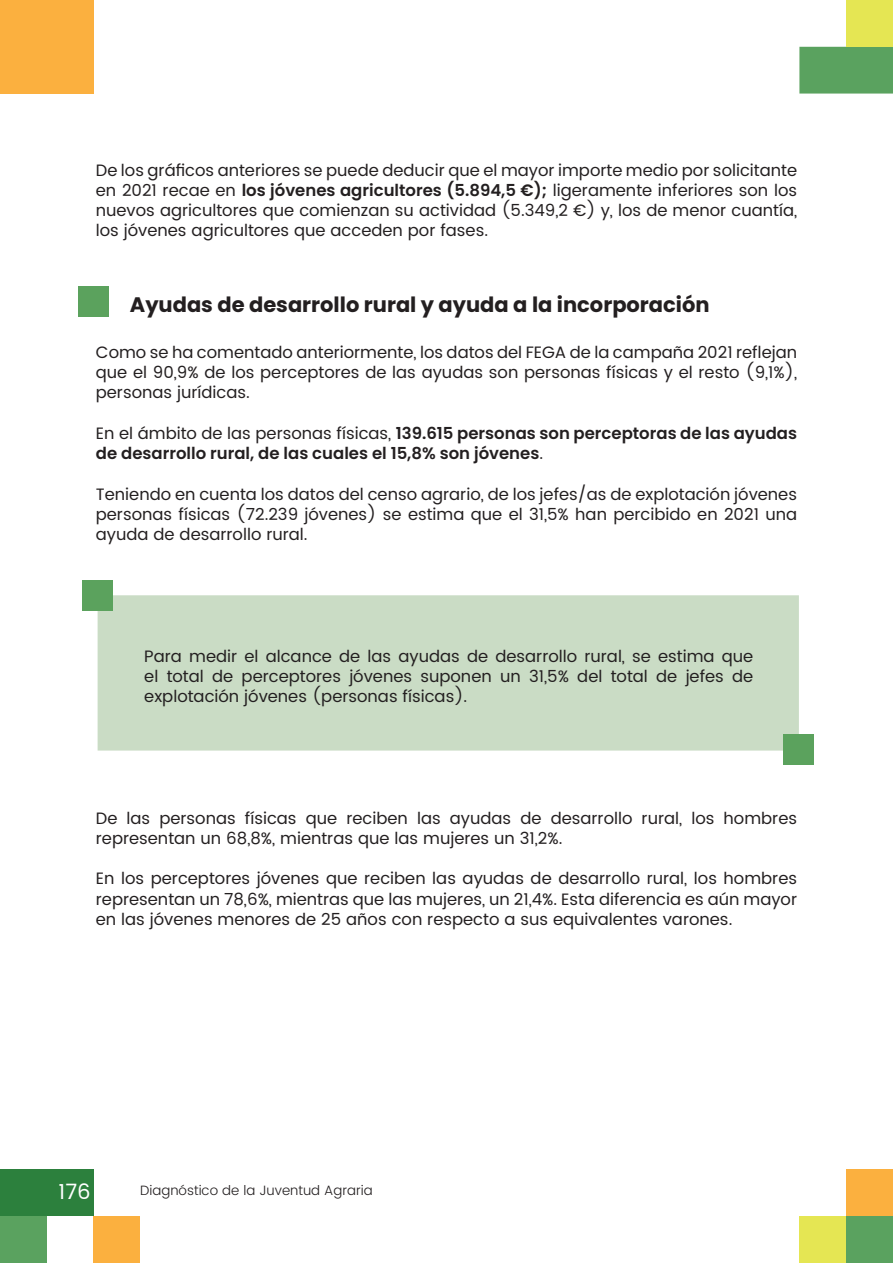
<style>
.page{position:relative;width:893px;height:1263px;background:#fff}
.page>*{position:absolute;margin:0;border:0;box-sizing:border-box;transform-origin:0 0}
.destacado_amarillo{font:700 21px "Poppins";color:#231f20}
.t1{font:21px "Poppins";color:#fff}
.TEXTO_GENERAL{font:16.5px/20.2px "Poppins";color:#231f20;text-align:justify}
.TEXTO_GENERAL-2{font:600 16.5px/20.2px "Poppins";color:#231f20}
.t2{font:300 13.5px "Poppins";color:#231f20}
.s1{font-weight:600}
.s2{font-weight:400}
</style>
<div class="page">
<div style="left:799px;top:1216px;width:47px;height:47px;background:#e5e653"></div>
<div style="left:846px;top:1169px;width:47px;height:47px;background:#fbb03f"></div>
<div style="left:799px;top:47px;width:94px;height:47px;background:#5aa25f"></div>
<div style="left:0;top:1169px;width:94px;height:47px;background:#2c803d"></div>
<div style="left:0;top:0;width:94px;height:94px;background:#fbb03f"></div>
<div style="left:846px;top:0;width:47px;height:47px;background:#e5e653"></div>
<div style="left:846px;top:1216px;width:47px;height:47px;background:#5aa25f"></div>
<div style="left:94px;top:1216px;width:46px;height:47px;background:#fbb03f"></div>
<div style="left:0;top:1216px;width:47px;height:47px;background:#5aa25f"></div>
<div style="left:78px;top:286px;width:31px;height:31px;background:#5ba25d"></div>
<div style="left:98px;top:595px;width:701px;height:155px;background:#cadcc5"></div>
<div style="left:82px;top:580px;width:31px;height:31px;background:#5ba25d"></div>
<div style="left:783px;top:734px;width:31px;height:31px;background:#5ba25d"></div>
<p class="TEXTO_GENERAL" style="left:96px;top:160px;width:703px">De los gráficos anteriores se puede deducir que el mayor importe medio por solicitante en 2021 recae en <span class="s1">los jóvenes agricultores (5.894,5 €);</span> ligeramente inferiores son los nuevos agricultores que comienzan su actividad (5.349,2 €) y, los de menor cuantía, los jóvenes agricultores que acceden por fases.</p>
<p class="destacado_amarillo" style="left:130px;top:292px;width:581px">Ayudas de desarrollo rural y ayuda a la incorporación</p>
<p class="TEXTO_GENERAL" style="left:96px;top:342px;width:703px">Como se ha comentado anteriormente, los datos del FEGA de la campaña 2021 reflejan que el 90,9% de los perceptores de las ayudas son personas físicas y el resto (9,1%), personas jurídicas.</p>
<p class="TEXTO_GENERAL-2" style="left:96px;top:423px;width:703px"><span class="s2">En el ámbito de las personas físicas,</span> 139.615 personas son perceptoras de las ayudas de desarrollo rural, de las cuales el 15,8% son jóvenes<span class="s2">.</span></p>
<p class="TEXTO_GENERAL" style="left:96px;top:484px;width:703px">Teniendo en cuenta los datos del censo agrario, de los jefes/as de explotación jóvenes personas físicas (72.239 jóvenes) se estima que el 31,5% han percibido en 2021 una ayuda de desarrollo rural.</p>
<p class="TEXTO_GENERAL" style="left:144px;top:646px;width:611px">Para medir el alcance de las ayudas de desarrollo rural, se estima que el total de perceptores jóvenes suponen un 31,5% del total de jefes de explotación jóvenes (personas físicas).</p>
<p class="TEXTO_GENERAL" style="left:96px;top:808px;width:703px">De las personas físicas que reciben las ayudas de desarrollo rural, los hombres representan un 68,8%, mientras que las mujeres un 31,2%.</p>
<p class="TEXTO_GENERAL" style="left:96px;top:869px;width:703px">En los perceptores jóvenes que reciben las ayudas de desarrollo rural, los hombres representan un 78,6%, mientras que las mujeres, un 21,4%. Esta diferencia es aún mayor en las jóvenes menores de 25 años con respecto a sus equivalentes varones.</p>
<p class="t1" style="left:59px;top:1176px;width:34px">176</p>
<p class="t2" style="left:140px;top:1181px;width:234px">Diagnóstico de la Juventud Agraria</p>
</div>
